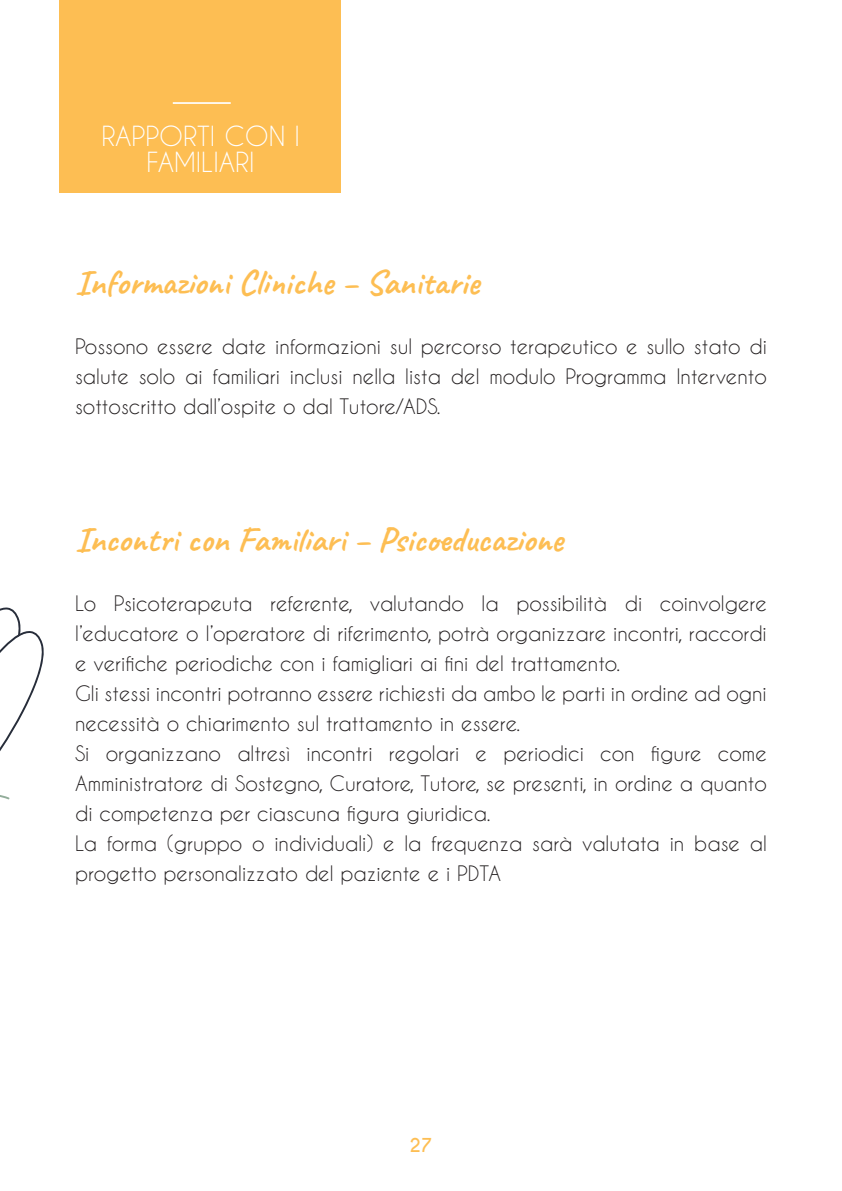
<style>
.page{position:relative;width:842px;height:1191px;background:#fff}
.page>*{position:absolute;margin:0;border:0;box-sizing:border-box;transform-origin:0 0}
.t1{font:700 35.2px "Caveat";color:#fdbe53}
.t2{font:26px/26px "Caviar Dreams";color:#fff;text-align:center}
.t3{font:20px/30px "Caviar Dreams";color:#231f20;text-align:justify}
.t4{font:700 18px "Caviar Dreams";color:#fdbe53}
</style>
<div class="page">
<svg style="left:0;top:607px;width:44px;height:193px"></svg>
<div style="left:60px;top:0;width:281px;height:193px;background:#fdbe53"></div>
<hr style="left:173px;top:102px;width:58px;height:2px;background:#fff">
<h2 class="t2" style="left:101px;top:123px;width:200px">RAPPORTI CON I<br>FAMILIARI</h2>
<h1 class="t1" style="left:75px;top:260px;width:406px">Informazioni Cliniche – Sanitarie</h1>
<p class="t3" style="left:75px;top:331px;width:693px">Possono essere date informazioni sul percorso terapeutico e sullo stato di salute solo ai familiari inclusi nella lista del modulo Programma Intervento sottoscritto dall’ospite o dal Tutore/ADS.</p>
<h1 class="t1" style="left:75px;top:517px;width:489px">Incontri con Familiari – Psicoeducazione</h1>
<p class="t3" style="left:75px;top:587px;width:693px;text-align:left">Lo Psicoterapeuta referente, valutando la possibilità di coinvolgere l’educatore o l’operatore di riferimento, potrà organizzare incontri, raccordi e verifiche periodiche con i famigliari ai fini del trattamento.<br>Gli stessi incontri potranno essere richiesti da ambo le parti in ordine ad ogni necessità o chiarimento sul trattamento in essere.<br>Si organizzano altresì incontri regolari e periodici con figure come Amministratore di Sostegno, Curatore, Tutore, se presenti, in ordine a quanto di competenza per ciascuna figura giuridica.<br>La forma (gruppo o individuali) e la frequenza sarà valutata in base al progetto personalizzato del paziente e i PDTA</p>
<p class="t4" style="left:409px;top:1134px;width:24px">27</p>
</div>
